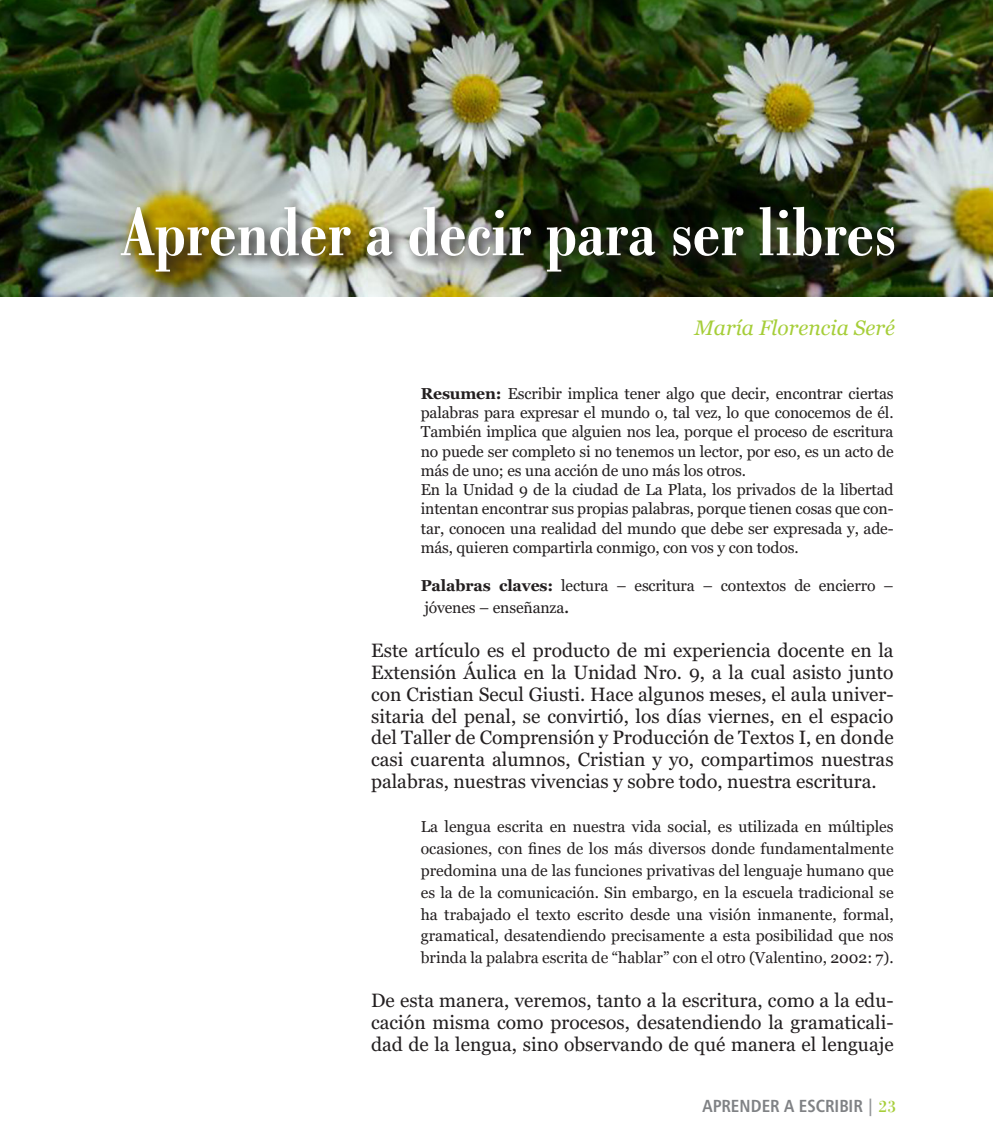
<style>
.page{position:relative;width:993px;height:1141px;background:#fff}
.page>*{position:absolute;margin:0;border:0;box-sizing:border-box;transform-origin:0 0}
.t1{font:700 condensed 73.5px "Bodoni BT";color:#fff}
.t2{font:italic 21px "Georgia";color:#a6ce39}
.t3{font:19.25px/21.9px "Georgia 2";color:#231f20;text-align:justify}
.t4{font:17.5px "Humanist 777 BT Bold Condensed B";color:#808285}
.t5{font:15.75px/19.2px "Georgia 2";letter-spacing:-.01em;color:#231f20;text-align:justify}
.s1{font-family:"Georgia";font-weight:700}
.s2{font-size:19.25px}
.s3{font-family:"Georgia"}
.s4{font-family:"Bodoni BT";font-weight:700;font-stretch:condensed;color:#939598}
.s5{font-family:"Bodoni BT";color:#a6ce39}
</style>
<div class="page">
<img style="left:0;top:0;width:992px;height:296px">
<div style="left:116px;top:202px;width:793px;height:85px;background:#231f20;opacity:.89"></div>
<p class="t1" style="left:120px;top:188px;width:777px">Aprender a decir para ser libres</p>
<p class="t2" style="left:694px;top:314px;width:202px">María Florencia Seré</p>
<p class="t5" style="left:420px;top:384px;width:474px"><span class="s1">Resumen:</span> Escribir implica tener algo que decir, encontrar ciertas palabras para expresar el mundo o, tal vez, lo que conocemos de él.<br>También implica que alguien nos lea, porque el proceso de escritura no puede ser completo si no tenemos un lector, por eso, es un acto de más de uno; es una acción de uno más los otros.</p>
<p class="t5" style="left:420px;top:480px;width:474px">En la Unidad 9 de la ciudad de La Plata, los privados de la libertad intentan encontrar sus propias palabras, porque tienen cosas que con&shy;tar, conocen una realidad del mundo que debe ser expresada y, ade&shy;más, quieren compartirla conmigo, con vos y con todos.</p>
<p class="t5" style="left:420px;top:575px;width:474px;line-height:21.9px"><span class="s1">Palabras claves:</span> lectura – escritura – contextos de encierro – jóvenes – enseñanza<span class="s2">.</span></p>
<p class="t3" style="left:371px;top:640px;width:524px">Este artículo es el producto de mi experiencia docente en la Extensión Áulica en la Unidad Nro. 9, a la cual asisto junto con Cristian Secul Giusti. Hace algunos meses, el aula univer&shy;sitaria del penal, se convirtió, los días viernes, en el espacio del Taller de Comprensión y Producción de Textos I, en donde casi cuarenta alumnos, Cristian y yo, compartimos nuestras palabras, nuestras vivencias y sobre todo, nuestra escritura.</p>
<p class="t5" style="left:420px;top:816px;width:474px;line-height:21.9px">La lengua escrita en nuestra vida social, es utilizada en múltiples <span class="s3">ocasiones, con fines de los más diversos donde fundamentalmente </span>predomina una de las funciones privativas del lenguaje humano que es la de la comunicación. Sin embargo, en la escuela tradicional se ha trabajado el texto escrito desde una visión inmanente, formal, gramatical, desatendiendo precisamente a esta posibilidad que nos <span class="s3">brinda la palabra escrita de “hablar” con el otro (Valentino, 2002: 7).</span></p>
<p class="t3" style="left:371px;top:990px;width:524px">De esta manera, veremos, tanto a la escritura, como a la edu&shy;cación misma como procesos, desatendiendo la gramaticali&shy;dad de la lengua, sino observando de qué manera el lenguaje</p>
<p class="t4" style="left:702px;top:1095px;width:195px">APRENDER A ESCRIBIR <span class="s4">|</span> <span class="s5">23</span></p>
</div>
